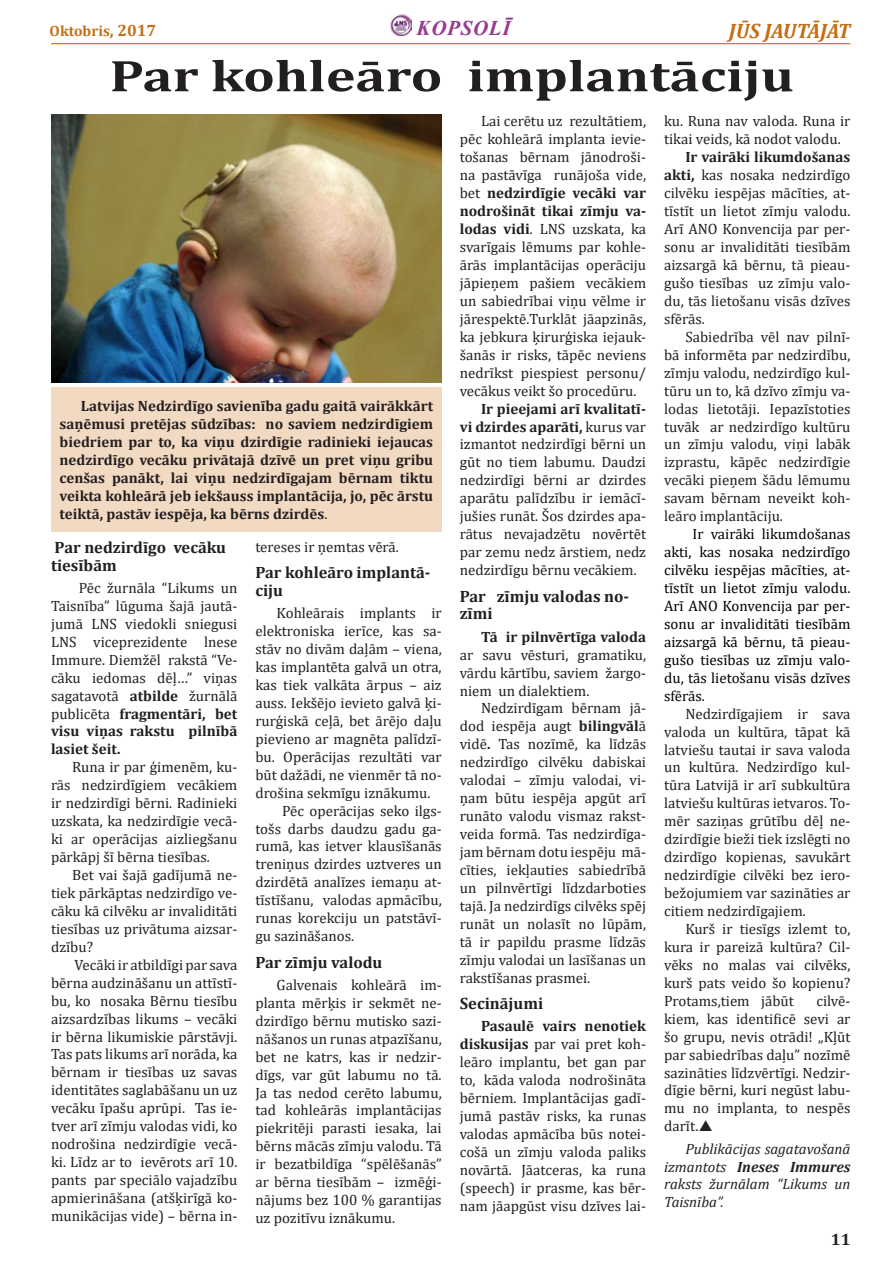
<style>
.page{position:relative;width:893px;height:1263px;background:#fff}
.page>*{position:absolute;margin:0;border:0;box-sizing:border-box;transform-origin:0 0}
.t1{font:700 44.85px "Cambria";color:#231f20;scale:1.25 1}
.t2{font:italic 700 21px "Cambria";letter-spacing:-.02em;color:#c36f15}
.t3{font:italic 700 21px "Times New Roman";letter-spacing:.035em;color:#983c8f}
.t4{font:700 16.5px/18px "Cambria";color:#231f20}
.t5{font:15px/18px "Cambria";color:#231f20;text-align:justify}
.t6{font:700 15px/18px "Cambria";color:#231f20;text-align:justify}
.Normal__Web{font:15px/18px "Cambria";color:#000;text-align:justify}
.t7{font:italic 15px/18px "Cambria";color:#231f20;text-align:justify}
.t8{font:700 15px "Cambria";color:#c36f15}
.s1{font-size:16.5px}
.s2{font-weight:400}
.s3{font-weight:700}
</style>
<div class="page">
<img style="left:390px;top:14px;width:21px;height:21px">
<hr style="left:51px;top:43px;width:799px;height:1px;background:#c36f15">
<img style="left:51px;top:115px;width:391px;height:268px">
<div style="left:51px;top:387px;width:391px;height:144px;background:#f2dac2"></div>
<p class="t8" style="left:50px;top:20px;width:108px">Oktobris<span class="s1">, 2017</span></p>
<h2 class="t3" style="left:417px;top:13px;width:95px">KOPSOLĪ</h2>
<p class="t2" style="left:729px;top:16px;width:123px">JŪS JAUTĀJĀT</p>
<p class="t1" style="left:110px;top:44px;width:549px">Par kohleāro implantāciju</p>
<p class="t6" style="left:60px;top:397px;width:375px;text-indent:21px">Latvijas Nedzirdīgo savienība gadu gaitā vairākkārt saņēmusi pretējas sūdzības: no saviem nedzirdīgiem biedriem par to, ka viņu dzirdīgie radinieki iejaucas nedzirdīgo vecāku privātajā dzīvē un pret viņu gribu cenšas panākt, lai viņu nedzirdīgajam bērnam tiktu veikta kohleārā jeb iekšauss implantācija, jo, pēc ārstu teiktā, pastāv iespēja, ka bērns dzirdēs<span class="s2">.</span></p>
<p class="t4" style="left:51px;top:538px;width:177px">Par nedzirdīgo vecāku tiesībām</p>
<p class="t5" style="left:51px;top:579px;width:188px;text-indent:28px">Pēc žurnāla “Likums un Taisnība” lūguma šajā jautā&shy;jumā LNS viedokli sniegusi LNS viceprezidente lnese Immure. Diemžēl rakstā “Ve&shy;cāku iedomas dēļ…” viņas sagatavotā <span class="s3">atbilde</span> žurnālā publicēta <span class="s3">fragmentāri, bet visu viņas rakstu pilnībā lasiet šeit.</span></p>
<p class="t5" style="left:51px;top:758px;width:188px;text-indent:21px">Runa ir par ģimenēm, ku&shy;rās nedzirdīgiem vecākiem ir nedzirdīgi bērni. Radinieki uzskata, ka nedzirdīgie vecā&shy;ki ar operācijas aizliegšanu pārkāpj šī bērna tiesības.</p>
<p class="t5" style="left:51px;top:866px;width:188px;text-indent:21px">Bet vai šajā gadījumā ne&shy;tiek pārkāptas nedzirdīgo ve&shy;cāku kā cilvēku ar invaliditāti tiesības uz privātuma aizsar&shy;dzību?</p>
<p class="t5" style="left:51px;top:955px;width:188px;text-indent:24px">Vecāki ir atbildīgi par sava bērna audzināšanu un attīstī&shy;bu, ko nosaka Bērnu tiesību aizsardzības likums – vecāki ir bērna likumiskie pārstāvji.<br>Tas pats likums arī norāda, ka bērnam ir tiesības uz savas identitātes saglabāšanu un uz vecāku īpašu aprūpi. Tas ie&shy;tver arī zīmju valodas vidi, ko nodrošina nedzirdīgie vecā&shy;ki. Līdz ar to ievērots arī 10. pants par speciālo vajadzību apmierināšana (atšķirīgā ko&shy;munikācijas vide) – bērna in-</p>
<p class="t5" style="left:255px;top:537px;width:145px">tereses ir ņemtas vērā.</p>
<p class="t4" style="left:255px;top:563px;width:177px">Par kohleāro implantā&shy;ciju</p>
<p class="t5" style="left:255px;top:604px;width:188px;text-indent:21px">Kohleārais implants ir elektroniska ierīce, kas sa&shy;stāv no divām daļām – viena, kas implantēta galvā un otra, kas tiek valkāta ārpus – aiz auss. Iekšējo ievieto galvā ķi&shy;rurģiskā ceļā, bet ārējo daļu pievieno ar magnēta palīdzī&shy;bu. Operācijas rezultāti var būt dažādi, ne vienmēr tā no&shy;drošina sekmīgu iznākumu.</p>
<p class="t5" style="left:255px;top:801px;width:188px;text-indent:27px">Pēc operācijas seko ilgs&shy;tošs darbs daudzu gadu ga&shy;rumā, kas ietver klausīšanās treniņus dzirdes uztveres un dzirdētā analīzes iemaņu at&shy;tīstīšanu, valodas apmācību, runas korekciju un patstāvī&shy;gu sazināšanos.</p>
<p class="t4" style="left:255px;top:952px;width:129px">Par zīmju valodu</p>
<p class="t5" style="left:255px;top:976px;width:188px;text-indent:21px">Galvenais kohleārā im&shy;planta mērķis ir sekmēt ne&shy;dzirdīgo bērnu mutisko sazi&shy;nāšanos un runas atpazīšanu, bet ne katrs, kas ir nedzir&shy;dīgs, var gūt labumu no tā.<br>Ja tas nedod cerēto labumu, tad kohleārās implantācijas piekritēji parasti iesaka, lai bērns mācās zīmju valodu. Tā ir bezatbildīga “spēlēšanās” ar bērna tiesībām – izmēģi&shy;nājums bez 100 % garantijas uz pozitīvu iznākumu.</p>
<p class="t5" style="left:460px;top:112px;width:188px;text-indent:21px">Lai cerētu uz rezultātiem, pēc kohleārā implanta ievie&shy;tošanas bērnam jānodroši&shy;na pastāvīga runājoša vide, bet <span class="s3">nedzirdīgie vecāki var nodrošināt tikai zīmju va&shy;lodas vidi</span>. LNS uzskata, ka svarīgais lēmums par kohle&shy;ārās implantācijas operāciju jāpieņem pašiem vecākiem un sabiedrībai viņu vēlme ir jārespektē.Turklāt jāapzinās, ka jebkura ķirurģiska iejauk&shy;šanās ir risks, tāpēc neviens nedrīkst piespiest personu/ vecākus veikt šo procedūru.</p>
<p class="t5" style="left:460px;top:399px;width:188px;text-indent:21px"><span class="s3">Ir pieejami arī kvalitatī&shy;vi dzirdes aparāti,</span> kurus var izmantot nedzirdīgi bērni un gūt no tiem labumu. Daudzi nedzirdīgi bērni ar dzirdes aparātu palīdzību ir iemācī&shy;jušies runāt. Šos dzirdes apa&shy;rātus nevajadzētu novērtēt par zemu nedz ārstiem, nedz nedzirdīgu bērnu vecākiem.</p>
<p class="t4" style="left:460px;top:586px;width:171px">Par zīmju valodas no&shy;zīmi</p>
<p class="t5" style="left:460px;top:627px;width:188px;text-indent:21px"><span class="s3">Tā ir pilnvērtīga valoda </span>ar savu vēsturi, gramatiku, vārdu kārtību, saviem žargo&shy;niem un dialektiem.</p>
<p class="t5" style="left:460px;top:699px;width:188px;text-indent:21px">Nedzirdīgam bērnam jā&shy;dod iespēja augt <span class="s3">bilingvāl</span>ā vidē<span class="s3">.</span> Tas nozīmē, ka līdzās nedzirdīgo cilvēku dabiskai valodai – zīmju valodai, vi&shy;ņam būtu iespēja apgūt arī runāto valodu vismaz rakst&shy;veida formā. Tas nedzirdīga&shy;jam bērnam dotu iespēju mā&shy;cīties, iekļauties sabiedrībā un pilnvērtīgi līdzdarboties tajā. Ja nedzirdīgs cilvēks spēj runāt un nolasīt no lūpām, tā ir papildu prasme līdzās zīmju valodai un lasīšanas un rakstīšanas prasmei.</p>
<p class="t4" style="left:460px;top:994px;width:85px">Secinājumi</p>
<p class="t5" style="left:460px;top:1017px;width:188px;text-indent:21px"><span class="s3">Pasaulē vairs nenotiek diskusijas</span> par vai pret koh&shy;leāro implantu, bet gan par to, kāda valoda nodrošināta bērniem. Implantācijas gadī&shy;jumā pastāv risks, ka runas valodas apmācība būs notei&shy;cošā un zīmju valoda paliks novārtā. Jāatceras, ka runa (speech) ir prasme, kas bēr&shy;nam jāapgūst visu dzīves lai-</p>
<p class="t5" style="left:664px;top:112px;width:188px">ku. Runa nav valoda. Runa ir tikai veids, kā nodot valodu.</p>
<p class="t5" style="left:664px;top:148px;width:188px;text-indent:21px"><span class="s3">Ir vairāki likumdošanas akti,</span> kas nosaka nedzirdīgo cilvēku iespējas mācīties, at&shy;tīstīt un lietot zīmju valodu.<br>Arī ANO Konvencija par per&shy;sonu ar invaliditāti tiesībām aizsargā kā bērnu, tā pieau&shy;gušo tiesības uz zīmju valo&shy;du, tās lietošanu visās dzīves sfērās.</p>
<p class="t5" style="left:664px;top:328px;width:188px;text-indent:21px">Sabiedrība vēl nav pilnī&shy;bā informēta par nedzirdību, zīmju valodu, nedzirdīgo kul&shy;tūru un to, kā dzīvo zīmju va&shy;lodas lietotāji. Iepazīstoties tuvāk ar nedzirdīgo kultūru un zīmju valodu, viņi labāk izprastu, kāpēc nedzirdīgie vecāki pieņem šādu lēmumu savam bērnam neveikt koh&shy;leāro implantāciju.</p>
<p class="Normal__Web" style="left:664px;top:525px;width:188px;text-indent:28px">Ir vairāki likumdošanas akti, kas nosaka nedzirdīgo cilvēku iespējas mācīties, at&shy;tīstīt un lietot zīmju valodu.<br>Arī ANO Konvencija par per&shy;sonu ar invaliditāti tiesībām aizsargā kā bērnu, tā pieau&shy;gušo tiesības uz zīmju valo&shy;du, tās lietošanu visās dzīves sfērās.</p>
<p class="t5" style="left:664px;top:704px;width:188px;text-indent:21px">Nedzirdīgajiem ir sava valoda un kultūra, tāpat kā latviešu tautai ir sava valoda un kultūra. Nedzirdīgo kul&shy;tūra Latvijā ir arī subkultūra latviešu kultūras ietvaros. To&shy;mēr saziņas grūtību dēļ ne&shy;dzirdīgie bieži tiek izslēgti no dzirdīgo kopienas, savukārt nedzirdīgie cilvēki bez iero&shy;bežojumiem var sazināties ar citiem nedzirdīgajiem.</p>
<p class="t5" style="left:664px;top:920px;width:188px;text-indent:21px">Kurš ir tiesīgs izlemt to, kura ir pareizā kultūra? Cil&shy;vēks no malas vai cilvēks, kurš pats veido šo kopienu?<br>Protams,tiem jābūt</p>
<p class="t5" style="left:664px;top:991px;width:188px;text-indent:152px">cilvē&shy;kiem, kas identificē sevi ar šo grupu, nevis otrādi! „Kļūt par sabiedrības daļu” nozīmē sazināties līdzvērtīgi. Nedzir&shy;dīgie bērni, kuri negūst labu&shy;mu no implanta, to nespēs darīt.</p>
<p class="t7" style="left:664px;top:1139px;width:188px;text-indent:21px">Publikācijas sagatavošanā izmantots <span class="s3">Ineses Immures </span>raksts žurnālam “Likums un Taisnība”.</p>
<p class="t4" style="left:831px;top:1230px;width:21px">11</p>
</div>
